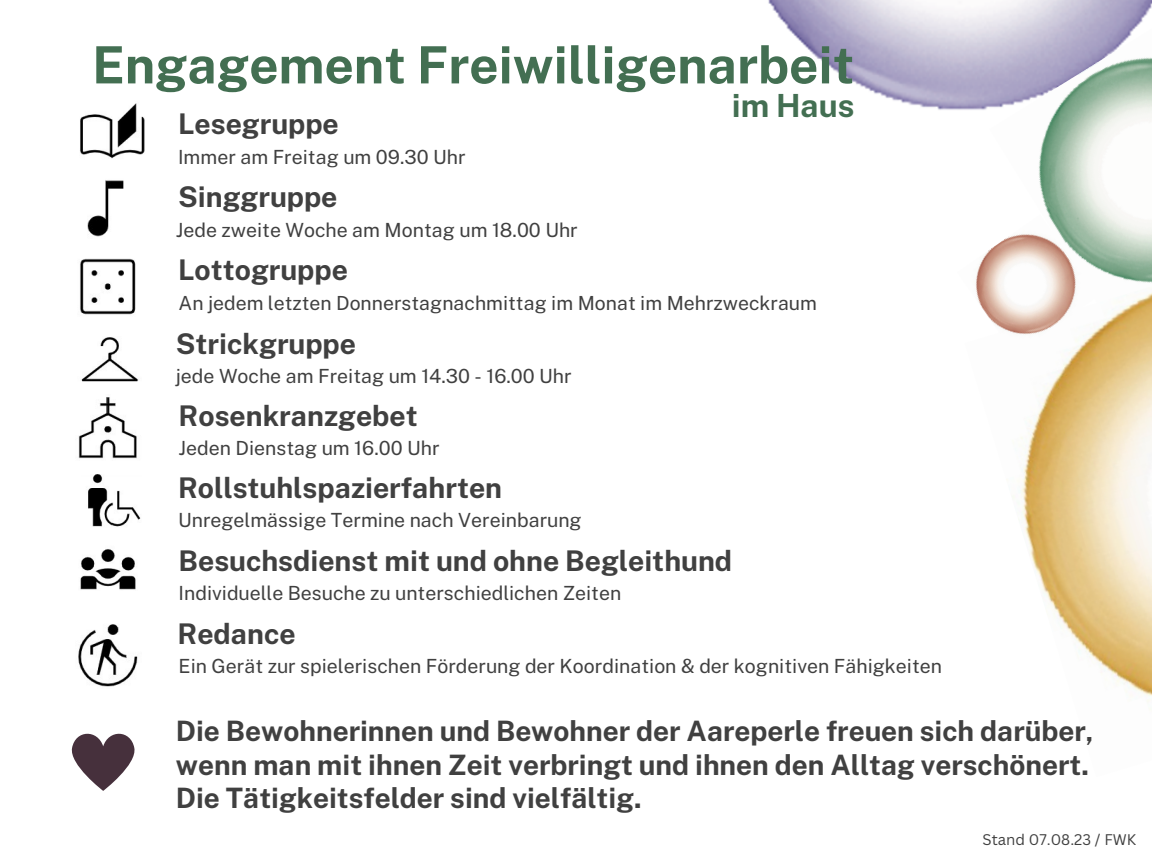
<style>
.page{position:relative;width:1152px;height:864px;background:#fff}
.page>*{position:absolute;margin:0;border:0;box-sizing:border-box;transform-origin:0 0}
.t1{font:700 51.45px "Public Sans";color:#436f52}
.t2{font:700 31.95px "Public Sans";color:#436f52}
.t3{font:700 28.5px "Public Sans";color:#404040}
.t4{font:700 28.05px/33.3px "Public Sans";color:#404040}
.t5{font:19.5px "Public Sans";color:#404040}
.t6{font:15px "Canva Sans";color:#404040}
</style>
<div class="page">
<img style="left:768px;top:0;width:384px;height:110px">
<img style="left:990px;top:5px;width:162px;height:207px">
<img style="left:1012px;top:212px;width:140px;height:490px">
<img style="left:975px;top:215px;width:122px;height:140px">
<svg style="left:71px;top:733px;width:64px;height:58px"></svg>
<img style="left:80px;top:103px;width:65px;height:56px">
<img style="left:87px;top:180px;width:37px;height:57px">
<img style="left:80px;top:258px;width:56px;height:57px">
<img style="left:78px;top:397px;width:59px;height:62px">
<img style="left:88px;top:475px;width:53px;height:52px">
<img style="left:81px;top:337px;width:58px;height:45px">
<img style="left:78px;top:624px;width:60px;height:63px">
<img style="left:80px;top:549px;width:56px;height:41px">
<p class="t1" style="left:92px;top:35px;width:764px">Engagement Freiwilligenarbeit</p>
<p class="t2" style="left:732px;top:87px;width:124px">im Haus</p>
<p class="t3" style="left:178px;top:107px;width:162px">Lesegruppe</p>
<p class="t5" style="left:178px;top:145px;width:289px">Immer am Freitag um 09.30 Uhr</p>
<p class="t3" style="left:178px;top:180px;width:161px">Singgruppe</p>
<p class="t5" style="left:176px;top:218px;width:403px">Jede zweite Woche am Montag um 18.00 Uhr</p>
<p class="t3" style="left:178px;top:253px;width:171px">Lottogruppe</p>
<p class="t5" style="left:179px;top:291px;width:640px">An jedem letzten Donnerstagnachmittag im Monat im Mehrzweckraum</p>
<p class="t3" style="left:176px;top:326px;width:182px">Strickgruppe</p>
<p class="t5" style="left:176px;top:364px;width:397px">jede Woche am Freitag um 14.30 - 16.00 Uhr</p>
<p class="t3" style="left:179px;top:398px;width:241px">Rosenkranzgebet</p>
<p class="t5" style="left:179px;top:436px;width:262px">Jeden Dienstag um 16.00 Uhr</p>
<p class="t3" style="left:178px;top:470px;width:326px">Rollstuhlspazierfahrten</p>
<p class="t5" style="left:178px;top:508px;width:405px">Unregelmässige Termine nach Vereinbarung</p>
<p class="t3" style="left:179px;top:544px;width:555px">Besuchsdienst mit und ohne Begleithund</p>
<p class="t5" style="left:179px;top:581px;width:444px">Individuelle Besuche zu unterschiedlichen Zeiten</p>
<p class="t3" style="left:178px;top:617px;width:120px">Redance</p>
<p class="t5" style="left:179px;top:654px;width:765px">Ein Gerät zur spielerischen Förderung der Koordination &amp; der kognitiven Fähigkeiten</p>
<p class="t4" style="left:176px;top:715px;width:919px">Die Bewohnerinnen und Bewohner der Aareperle freuen sich darüber, wenn man mit ihnen Zeit verbringt und ihnen den Alltag verschönert.</p>
<p class="t4" style="left:176px;top:781px;width:467px">Die Tätigkeitsfelder sind vielfältig.</p>
<p class="t6" style="left:983px;top:829px;width:155px">Stand 07.08.23 / FWK</p>
</div>
